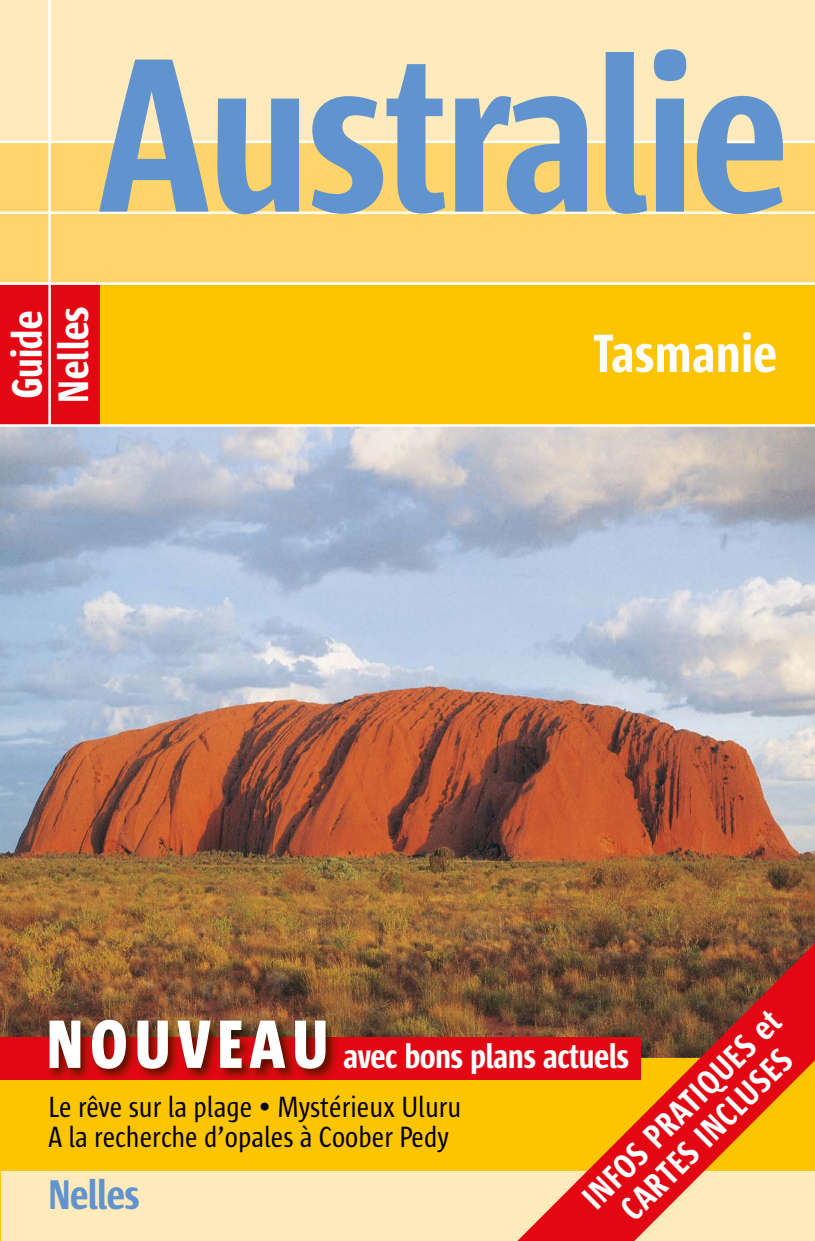
<style>
.page{position:relative;width:815px;height:1241px;background:#fff}
.page>*{position:absolute;margin:0;border:0;box-sizing:border-box;transform-origin:0 0}
.t1{font:700 225px "Sun Cd";color:#6193ce}
.t2{font:700 55px "Sun Cd";letter-spacing:.015em;color:#fff}
.t3{font:700 43.75px/46.2px "Sun Cd";letter-spacing:.01em;color:#fff}
.t4{font:700 42.5px "Sun Cd";color:#6193ce}
.t5{font:700 35px/35px "Sun Cd";color:#fff;text-align:center}
.t6{font:30px/30px "Sun Cd";color:#000}
.s1{font-weight:800;font-size:70px}
</style>
<div class="page">
<div style="left:0;top:0;width:815px;height:142px;background:#ffeabb"></div>
<div style="left:82px;top:283px;width:733px;height:142px;background:#fdc400"></div>
<div style="left:0;top:1169px;width:815px;height:71px;background:#ffeabb"></div>
<div style="left:0;top:142px;width:815px;height:141px;background:#ffd56b"></div>
<div style="left:0;top:283px;width:99px;height:142px;background:#e30613"></div>
<img style="left:0;top:426px;width:815px;height:611px">
<hr style="left:0;top:424px;width:815px;height:2px;background:#fff">
<hr style="left:0;top:282px;width:815px;height:3px;background:#fff">
<hr style="left:0;top:140px;width:815px;height:3px;background:#fff">
<hr style="left:48px;top:0;width:3px;height:425px;background:#fff">
<hr style="left:0;top:211px;width:815px;height:3px;background:#fff">
<div style="left:0;top:1057px;width:815px;height:112px;background:#fdc400"></div>
<div style="left:0;top:1037px;width:641px;height:42px;background:#e30613"></div>
<img style="left:47px;top:1016px;width:292px;height:64px">
<svg style="left:517px;top:943px;width:298px;height:297px"></svg>
<h1 class="t1" style="left:99px;top:18px;width:690px">Australie</h1>
<h3 class="t3" style="left:5px;top:402px;width:97px;rotate:-90deg">Guide<br>Nelles</h3>
<h2 class="t2" style="left:594px;top:324px;width:184px">Tasmanie</h2>
<p class="t5" style="left:577px;top:1190px;width:265px;rotate:-45deg">INFOS PRATIQUES et<br>CARTES INCLUSES</p>
<p class="t5" style="left:46px;top:1039px;width:584px"><span class="s1">NOUVEAU</span> avec bons plans actuels</p>
<p class="t6" style="left:49px;top:1092px;width:414px">Le rêve sur la plage • Mystérieux Uluru<br>A la recherche d’opales à Coober Pedy</p>
<h3 class="t4" style="left:48px;top:1172px;width:93px">Nelles</h3>
</div>
